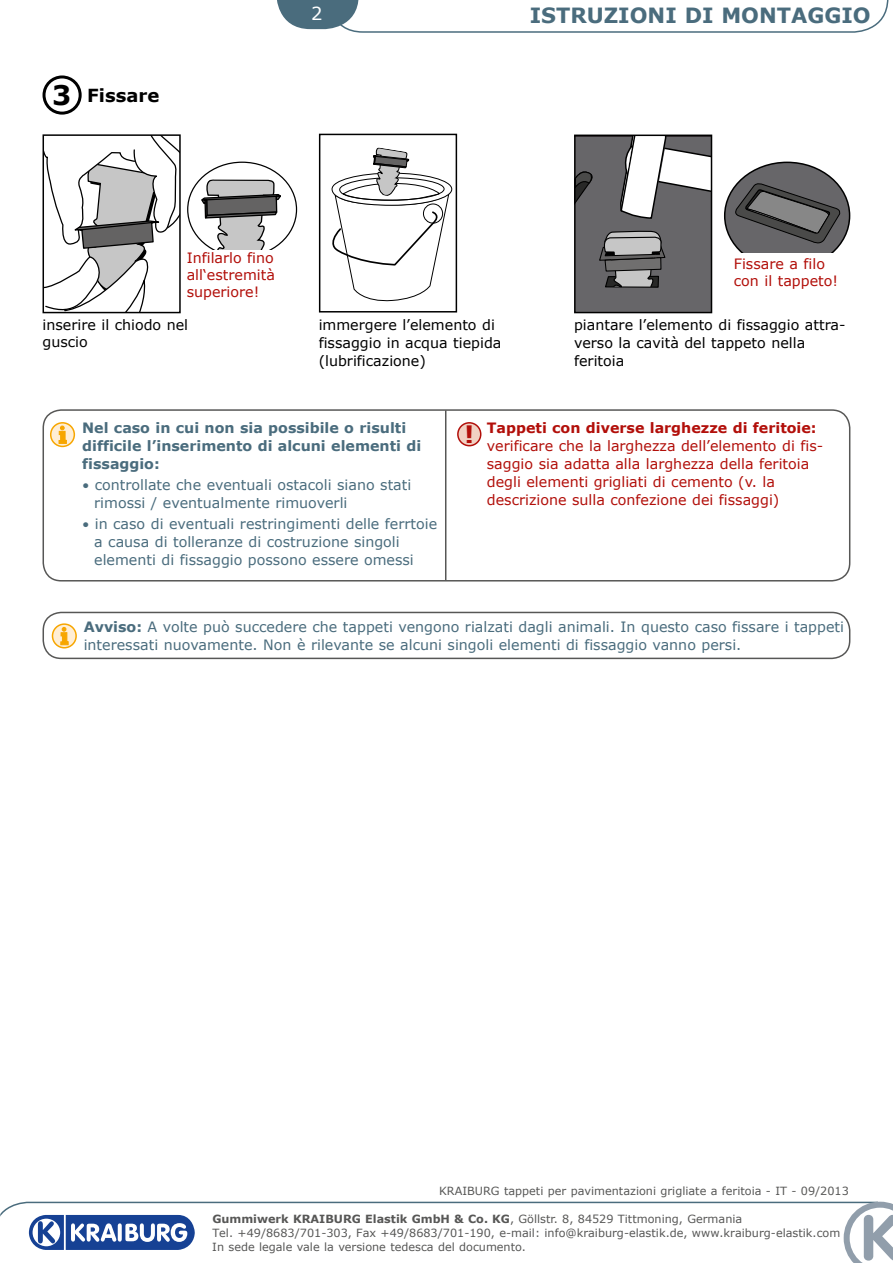
<style>
.page{position:relative;width:893px;height:1263px;background:#fff}
.page>*{position:absolute;margin:0;border:0;box-sizing:border-box;transform-origin:0 0}
.t1{font:700 27px "Verdana";color:#000}
.t2{font:700 24px "Verdana";color:#b20f0a}
.t3{font:700 21px "Verdana";color:#4a6c7d}
.t4{font:700 18px "Verdana";color:#000}
.t5{font:18px "Verdana";color:#fff}
.t6{font:14.25px/18px "Verdana";color:#4a6c7d}
.t7{font:14.25px/18px "Verdana";color:#b20f0a}
.t8{font:14.25px/18px "Verdana";color:#000}
.t9{font:700 14.25px/18px "Verdana";color:#4a6c7d}
.t10{font:700 14.25px "Verdana";color:#b20f0a}
.t11{font:11.25px/13.6px "Verdana";color:#575756}
.s1{font-size:13.5px}
.s2{font-weight:700}
</style>
<div class="page">
<div style="left:43px;top:409px;width:807px;height:172px;border:2px solid #575756;border-radius:18px"></div>
<svg style="left:277px;top:0;width:611px;height:33px"></svg>
<div style="left:458px;top:423px;width:23px;height:23px;background:#f1d1c3;border-radius:50%"></div>
<div style="left:457px;top:422px;width:24px;height:24px;border:2px solid #b20f0a;border-radius:50%"></div>
<svg style="left:0;top:1202px;width:844px;height:40px"></svg>
<svg style="left:844px;top:1202px;width:49px;height:61px"></svg>
<svg style="left:27px;top:1213px;width:169px;height:37px"></svg>
<div style="left:43px;top:75px;width:39px;height:40px;border:3px solid #000;border-radius:50%"></div>
<hr style="left:445px;top:410px;width:1px;height:170px;background:#575756">
<svg style="left:51px;top:423px;width:23px;height:23px"></svg>
<div style="left:50px;top:422px;width:25px;height:25px;border:2px solid #f7a600;border-radius:50%"></div>
<svg style="left:59px;top:426px;width:8px;height:18px"></svg>
<svg style="left:577px;top:138px;width:132px;height:172px"></svg>
<div style="left:574px;top:135px;width:138px;height:178px;border:2px solid #000"></div>
<svg style="left:46px;top:137px;width:132px;height:173px"></svg>
<div style="left:43px;top:134px;width:138px;height:179px;border:2px solid #000"></div>
<svg style="left:201px;top:179px;width:80px;height:71px"></svg>
<svg style="left:725px;top:162px;width:125px;height:91px;background:#757576"></svg>
<div style="left:319px;top:134px;width:138px;height:178px;border:2px solid #000"></div>
<svg style="left:331px;top:147px;width:121px;height:155px"></svg>
<div style="left:43px;top:612px;width:807px;height:47px;border:2px solid #575756;border-radius:18px"></div>
<div style="left:52px;top:624px;width:24px;height:24px;background:#ffeed5;border-radius:50%"></div>
<div style="left:52px;top:623px;width:25px;height:25px;border:2px solid #f7a600;border-radius:50%"></div>
<svg style="left:60px;top:627px;width:9px;height:18px"></svg>
<h1 class="t1" style="left:52px;top:76px;width:21px">3</h1>
<p class="t4" style="left:87px;top:83px;width:74px">Fissare</p>
<p class="t5" style="left:311px;top:1px;width:13px">2</p>
<h3 class="t3" style="left:530px;top:1px;width:343px">ISTRUZIONI DI MONTAGGIO</h3>
<p class="t7" style="left:187px;top:249px;width:90px;line-height:17.1px;text-align:justify">Infilarlo fino all‘estremità superiore!</p>
<p class="t7" style="left:734px;top:255px;width:106px;line-height:17.1px">Fissare a filo con il tappeto!</p>
<p class="t8" style="left:319px;top:316px;width:184px">immergere l’elemento di fissaggio in acqua tiepida (lubrificazione)</p>
<p class="t8" style="left:43px;top:316px;width:147px;line-height:17.1px">inserire il chiodo nel guscio</p>
<p class="t8" style="left:574px;top:316px;width:273px">piantare l’elemento di fissaggio attra&shy;verso la cavità del tappeto nella feritoia</p>
<p class="t9" style="left:82px;top:418px;width:341px">Nel caso in cui non sia possibile o risulti difficile l’inserimento di alcuni elementi di fissaggio:</p>
<p class="t6" style="left:94px;top:475px;width:319px;text-indent:-12px"><span class="s1">•</span> controllate che eventuali ostacoli siano stati rimossi / eventualmente rimuoverli</p>
<p class="t6" style="left:94px;top:514px;width:345px;text-indent:-12px"><span class="s1">•</span> in caso di eventuali restringimenti delle ferrtoie a causa di tolleranze di costruzione singoli elementi di fissaggio possono essere omessi</p>
<h2 class="t2" style="left:464px;top:418px;width:11px">!</h2>
<p class="t10" style="left:487px;top:417px;width:331px">Tappeti con diverse larghezze di feritoie:</p>
<p class="t7" style="left:487px;top:436px;width:338px">verificare che la larghezza dell’elemento di fis&shy;saggio sia adatta alla larghezza della feritoia degli elementi grigliati di cemento (v. la descrizione sulla confezione dei fissaggi)</p>
<p class="t6" style="left:84px;top:617px;width:762px"><span class="s2">Avviso:</span> A volte può succedere che tappeti vengono rialzati dagli animali. In questo caso fissare i tappeti interessati nuovamente. Non è rilevante se alcuni singoli elementi di fissaggio vanno persi.</p>
<p class="t11" style="left:439px;top:1183px;width:411px">KRAIBURG tappeti per pavimentazioni grigliate a feritoia - IT - 09/2013</p>
<p class="t11" style="left:212px;top:1212px;width:630px"><span class="s2">Gummiwerk KRAIBURG Elastik GmbH &amp; Co. KG</span>, Göllstr. 8, 84529 Tittmoning, Germania<br>Tel. +49/8683/701-303, Fax +49/8683/701-190, e-mail: info@kraiburg-elastik.de, www.kraiburg-elastik.com<br>In sede legale vale la versione tedesca del documento.</p>
</div>
